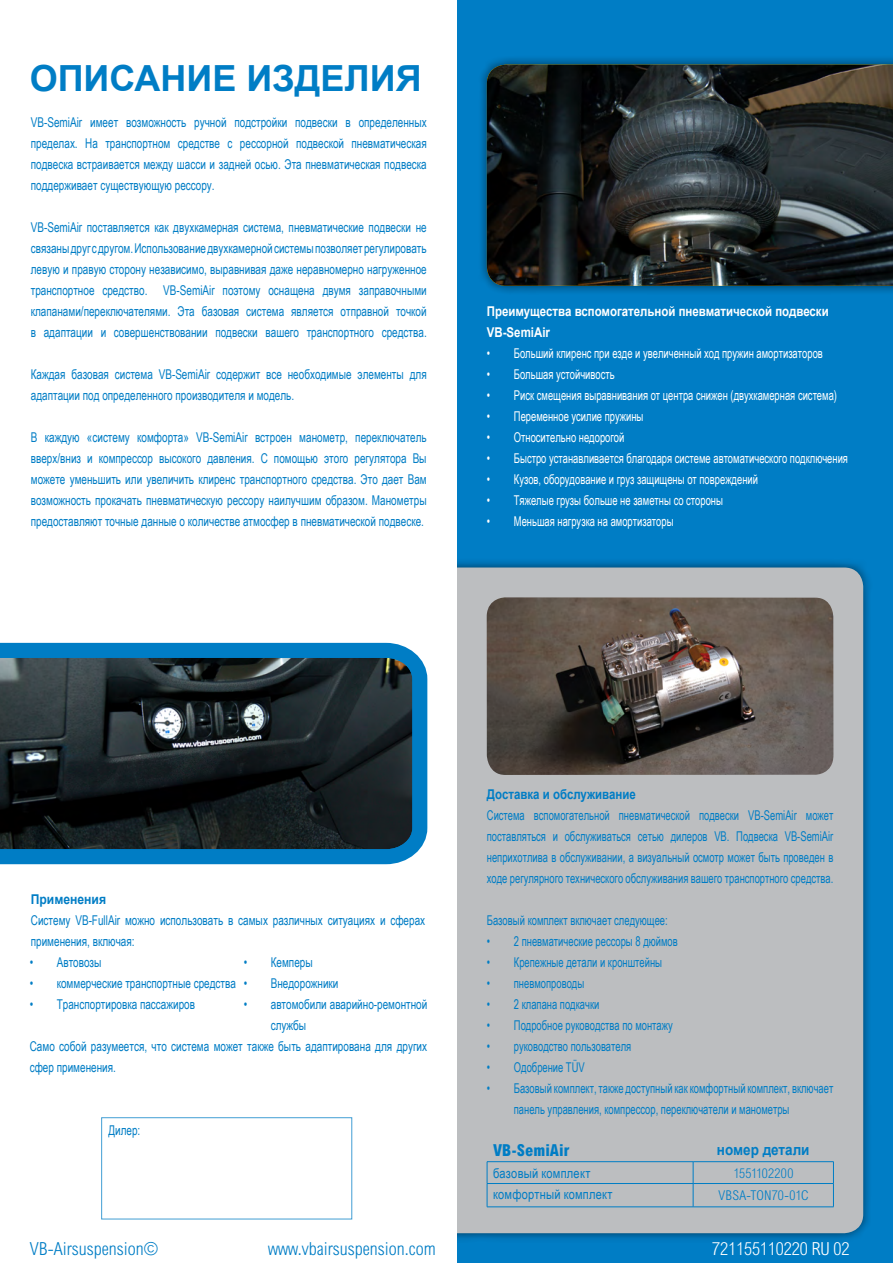
<style>
.page{position:relative;width:893px;height:1263px;background:#fff}
.page>*{position:absolute;margin:0;border:0;box-sizing:border-box;transform-origin:0 0}
.t1{font:700 36px "Arial";color:#007dc5}
.t2{font:300 condensed 18px "Arial MT Std";color:#007dc5}
.t3{font:300 condensed 18px "Arial MT Std";color:#fff}
.t4{font:800 condensed 16.5px "Arial MT Std";color:#007dc5}
.t5{font:700 15px "Arial";color:#007dc5;scale:.9 1}
.t6{font:13.5px/21px "Arial Narrow";color:#007dc5;text-align:justify;scale:.9 1}
.t7{font:13.5px/21px "Arial Narrow";color:#007dc5;text-align:justify;scale:.85 1}
.t8{font:13.5px "Arial Narrow";color:#fff;scale:.85 1}
.t9{font:700 13.5px/21px "Arial";color:#fff;scale:.85 1}
.t10{font:13.5px/21.9px "Arial Narrow";color:#007dc5}
.t11{font:300 condensed 13.5px/21.8px "Arial MT Std";letter-spacing:.01em;color:#007dc5;text-align:center}
.t12{font:700 13.5px "Arial";color:#007dc5;scale:.85 1}
.t13{font:700 13.5px "Arial";color:#007dc5;scale:.9 1}
</style>
<div class="page">
<div style="left:457px;top:0;width:436px;height:1263px;background:#007dc5"></div>
<div style="left:425px;top:558px;width:448px;height:685px;background:#000;opacity:.5"></div>
<div style="left:435px;top:567px;width:428px;height:666px;background:#bcbec0;border-radius:19px"></div>
<div style="left:417px;top:0;width:40px;height:1263px;background:#fff"></div>
<div style="left:477px;top:55px;width:416px;height:240px;background:#000;opacity:.5"></div>
<img style="left:487px;top:65px;width:406px;height:221px">
<svg style="left:0;top:642px;width:428px;height:223px"></svg>
<img style="left:487px;top:597px;width:346px;height:178px">
<svg style="left:487px;top:1162px;width:1px;height:44px"></svg>
<svg style="left:693px;top:1162px;width:1px;height:44px"></svg>
<hr style="left:487px;top:1161px;width:206px;height:1px;background:#007dc5">
<hr style="left:693px;top:1161px;width:141px;height:1px;background:#007dc5">
<hr style="left:487px;top:1183px;width:206px;height:1px;background:#007dc5">
<hr style="left:693px;top:1183px;width:141px;height:1px;background:#007dc5">
<hr style="left:487px;top:1206px;width:206px;height:1px;background:#007dc5">
<hr style="left:693px;top:1206px;width:141px;height:1px;background:#007dc5">
<svg style="left:833px;top:1162px;width:1px;height:45px"></svg>
<h1 class="t1" style="left:30px;top:54px;width:393px">описание изделия</h1>
<p class="t6" style="left:31px;top:111px;width:441px">VB-SemiAir имеет возможность ручной подстройки подвески в определенных пределах. На транспортном средстве с рессорной подвеской пневматическая подвеска встраивается между шасси и задней осью. Эта пневматическая подвеска поддерживает существующую рессору.</p>
<p class="t6" style="left:31px;top:216px;width:441px">VB-SemiAir поставляется как двухкамерная система, пневматические подвески не связаны друг с другом. Использование двухкамерной системы позволяет регулировать левую и правую сторону независимо, выравнивая даже неравномерно нагруженное транспортное средство. VB-SemiAir поэтому оснащена двумя заправочными клапанами/переключателями. Эта базовая система является отправной точкой в адаптации и совершенствовании подвески вашего транспортного средства.</p>
<p class="t6" style="left:31px;top:363px;width:441px">Каждая базовая система VB-SemiAir содержит все необходимые элементы для адаптации под определенного производителя и модель.</p>
<p class="t6" style="left:31px;top:426px;width:441px">В каждую «систему комфорта» VB-SemiAir встроен манометр, переключатель вверх/вниз и компрессор высокого давления. С помощью этого регулятора Вы можете уменьшить или увеличить клиренс транспортного средства. Это дает Вам возможность прокачать пневматическую рессору наилучшим образом. Манометры предоставляют точные данные о количестве атмосфер в пневматической подвеске.</p>
<p class="t9" style="left:487px;top:301px;width:404px">Преимущества вспомогательной пневматической подвески<br>VB-SemiAir</p>
<p class="t8" style="left:487px;top:343px;width:397px">• Больший клиренс при езде и увеличенный ход пружин амортизаторов</p>
<p class="t8" style="left:487px;top:364px;width:152px">• Большая устойчивость</p>
<p class="t8" style="left:487px;top:385px;width:413px">• Риск смещения выравнивания от центра снижен (двухкамерная система)</p>
<p class="t8" style="left:487px;top:406px;width:186px">• Переменное усилие пружины</p>
<p class="t8" style="left:487px;top:427px;width:163px">• Относительно недорогой</p>
<p class="t8" style="left:487px;top:448px;width:426px">• Быстро устанавливается благодаря системе автоматического подключения</p>
<p class="t8" style="left:487px;top:469px;width:320px">• Кузов, оборудование и груз защищены от повреждений</p>
<p class="t8" style="left:487px;top:490px;width:279px">• Тяжелые грузы больше не заметны со стороны</p>
<p class="t8" style="left:487px;top:511px;width:221px">• Меньшая нагрузка на амортизаторы</p>
<p class="t13" style="left:31px;top:890px;width:85px">Применения</p>
<p class="t6" style="left:31px;top:909px;width:440px">Систему VB-FullAir можно использовать в самых различных ситуациях и сферах применения, включая:</p>
<p class="t6" style="left:244px;top:951px;width:78px">• Кемперы</p>
<p class="t6" style="left:244px;top:972px;width:107px">• Внедорожники</p>
<p class="t6" style="left:244px;top:993px;width:205px">• автомобили аварийно-ремонтной</p>
<p class="t6" style="left:271px;top:1014px;width:41px">службы</p>
<p class="t6" style="left:30px;top:1035px;width:443px">Само собой разумеется, что система может также быть адаптирована для других</p>
<p class="t6" style="left:30px;top:1056px;width:97px">сфер применения.</p>
<p class="t6" style="left:30px;top:951px;width:81px">• Автовозы</p>
<p class="t6" style="left:30px;top:972px;width:231px">• коммерческие транспортные средства</p>
<p class="t6" style="left:30px;top:993px;width:185px">• Транспортировка пассажиров</p>
<p class="t6" style="left:108px;top:1119px;width:37px">Дилер:</p>
<p class="t12" style="left:487px;top:785px;width:177px">Доставка и обслуживание</p>
<p class="t7" style="left:487px;top:804px;width:409px">Система вспомогательной пневматической подвески VB-SemiAir может поставляться и обслуживаться сетью дилеров VB. Подвеска VB-SemiAir неприхотлива в обслуживании, а визуальный осмотр может быть проведен в ходе регулярного технического обслуживания вашего транспортного средства.</p>
<p class="t7" style="left:487px;top:909px;width:214px">Базовый комплект включает следующее:</p>
<p class="t7" style="left:487px;top:930px;width:226px">• 2 пневматические рессоры 8 дюймов</p>
<p class="t7" style="left:487px;top:951px;width:208px">• Крепежные детали и кронштейны</p>
<p class="t7" style="left:487px;top:972px;width:116px">• пневмопроводы</p>
<p class="t7" style="left:487px;top:993px;width:134px">• 2 клапана подкачки</p>
<p class="t7" style="left:487px;top:1014px;width:220px">• Подробное руководства по монтажу</p>
<p class="t7" style="left:487px;top:1035px;width:171px">• руководство пользователя</p>
<p class="t7" style="left:487px;top:1056px;width:117px">• Одобрение TÜV</p>
<p class="t7" style="left:514px;top:1077px;width:377px;text-indent:-27px">• Базовый комплект, также доступный как комфортный комплект, включает панель управления, компрессор, переключатели и манометры</p>
<p class="t4" style="left:493px;top:1140px;width:78px">VB-SemiAir</p>
<p class="t5" style="left:717px;top:1139px;width:104px">номер детали</p>
<p class="t10" style="left:493px;top:1161px;width:121px">базовый комплект комфортный комплект</p>
<p class="t11" style="left:718px;top:1163px;width:92px">1551102200<br>VBSA-TON70-01C</p>
<h2 class="t2" style="left:30px;top:1238px;width:130px">VB-Airsuspension©</h2>
<h2 class="t2" style="left:268px;top:1238px;width:169px">www.vbairsuspension.com</h2>
<h2 class="t3" style="left:712px;top:1238px;width:139px">721155110220 RU 02</h2>
</div>
